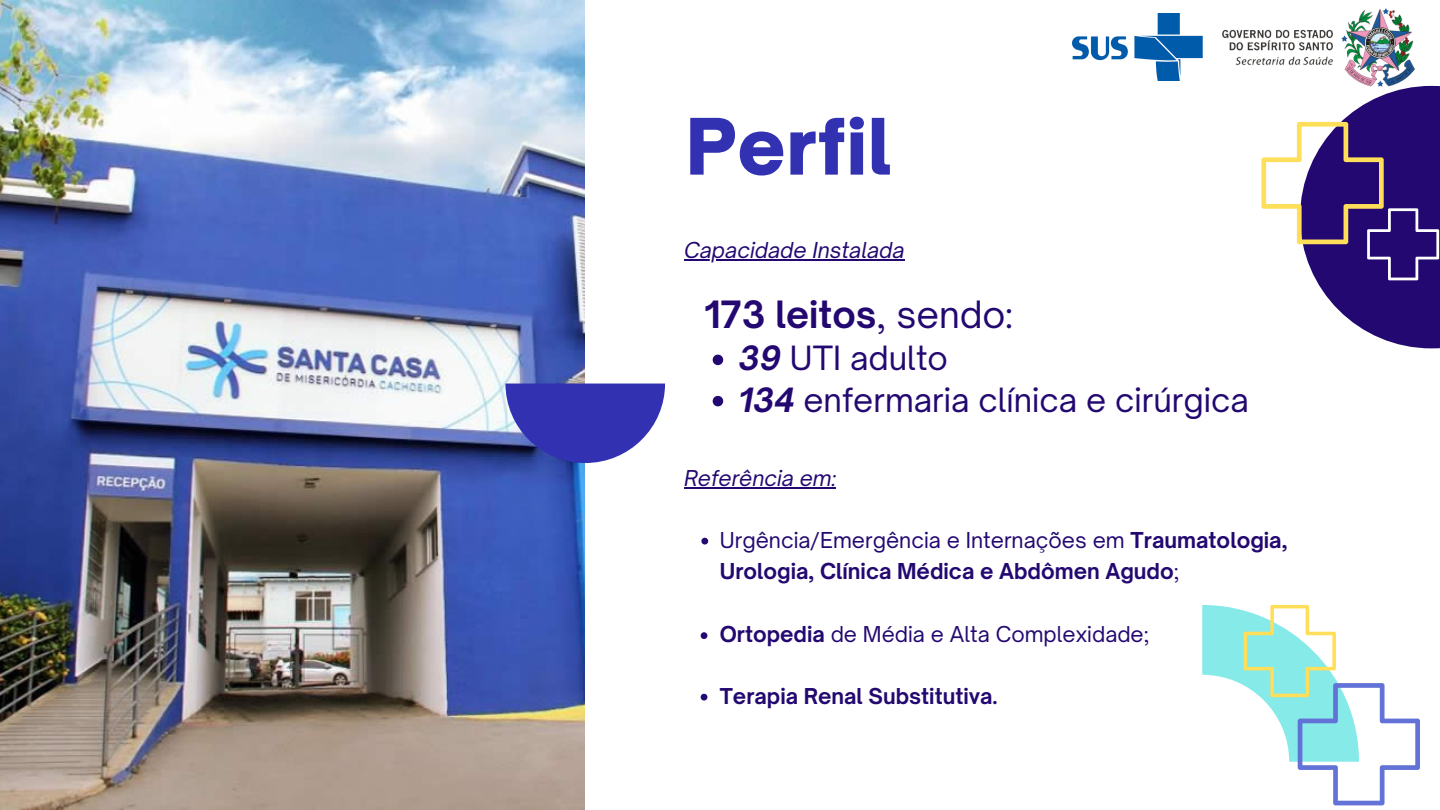
<style>
.page{position:relative;width:1440px;height:810px;background:#fff}
.page>*{position:absolute;margin:0;border:0;box-sizing:border-box;transform-origin:0 0}
.t1{font:900 74.4px "Open Sauce One";letter-spacing:.01em;color:#3231b1}
.t2{font:700 36px "Open Sauce One";color:#230871}
.t3{font:32px "Open Sauce One";color:#230871}
.t4{font:700 21px/31.5px "Open Sauce One";color:#230871}
.t5{font:italic 21px "Open Sauce One";color:#230871}
.t6{font:20.9px "Open Sauce One";color:#230871}
.t7{font:700 20.9px "Open Sauce One";color:#230871}
.t8{font:italic 20.9px "Open Sauce One";color:#230871}
.s1{font-weight:400}
.s2{font-weight:700;font-style:italic}
.s3{font-weight:700}
</style>
<div class="page">
<img style="left:0;top:0;width:585px;height:810px">
<svg style="left:713px;top:355px;width:10px;height:10px"></svg>
<svg style="left:713px;top:396px;width:10px;height:10px"></svg>
<hr style="left:684px;top:259px;width:221px;height:2px;background:#230871">
<svg style="left:701px;top:538px;width:7px;height:7px"></svg>
<svg style="left:701px;top:632px;width:6px;height:7px"></svg>
<svg style="left:701px;top:694px;width:6px;height:7px"></svg>
<hr style="left:684px;top:488px;width:152px;height:1px;background:#230871">
<svg style="left:505px;top:384px;width:160px;height:79px;background:#4c4db7"></svg>
<img style="left:1072px;top:13px;width:131px;height:68px">
<img style="left:1223px;top:8px;width:192px;height:78px">
<svg style="left:1261px;top:86px;width:179px;height:262px"></svg>
<svg style="left:1203px;top:605px;width:217px;height:200px"></svg>
<p class="t1" style="left:686px;top:100px;width:207px">Perfil</p>
<p class="t5" style="left:684px;top:237px;width:222px">Capacidade Instalada</p>
<p class="t2" style="left:704px;top:292px;width:310px">173 leitos<span class="s1">, sendo:</span></p>
<p class="t3" style="left:739px;top:338px;width:211px"><span class="s2">39</span> UTI adulto</p>
<p class="t3" style="left:739px;top:380px;width:512px"><span class="s2">134</span> enfermaria clínica e cirúrgica</p>
<p class="t8" style="left:684px;top:465px;width:153px">Referência em:</p>
<p class="t4" style="left:720px;top:524px;width:569px"><span class="s1">Urgência/Emergência e Internações em</span> Traumatologia,<br>Urologia, Clínica Médica e Abdômen Agudo<span class="s1">;</span></p>
<p class="t6" style="left:720px;top:621px;width:431px"><span class="s3">Ortopedia</span> de Média e Alta Complexidade;</p>
<p class="t7" style="left:720px;top:683px;width:279px">Terapia Renal Substitutiva.</p>
</div>
